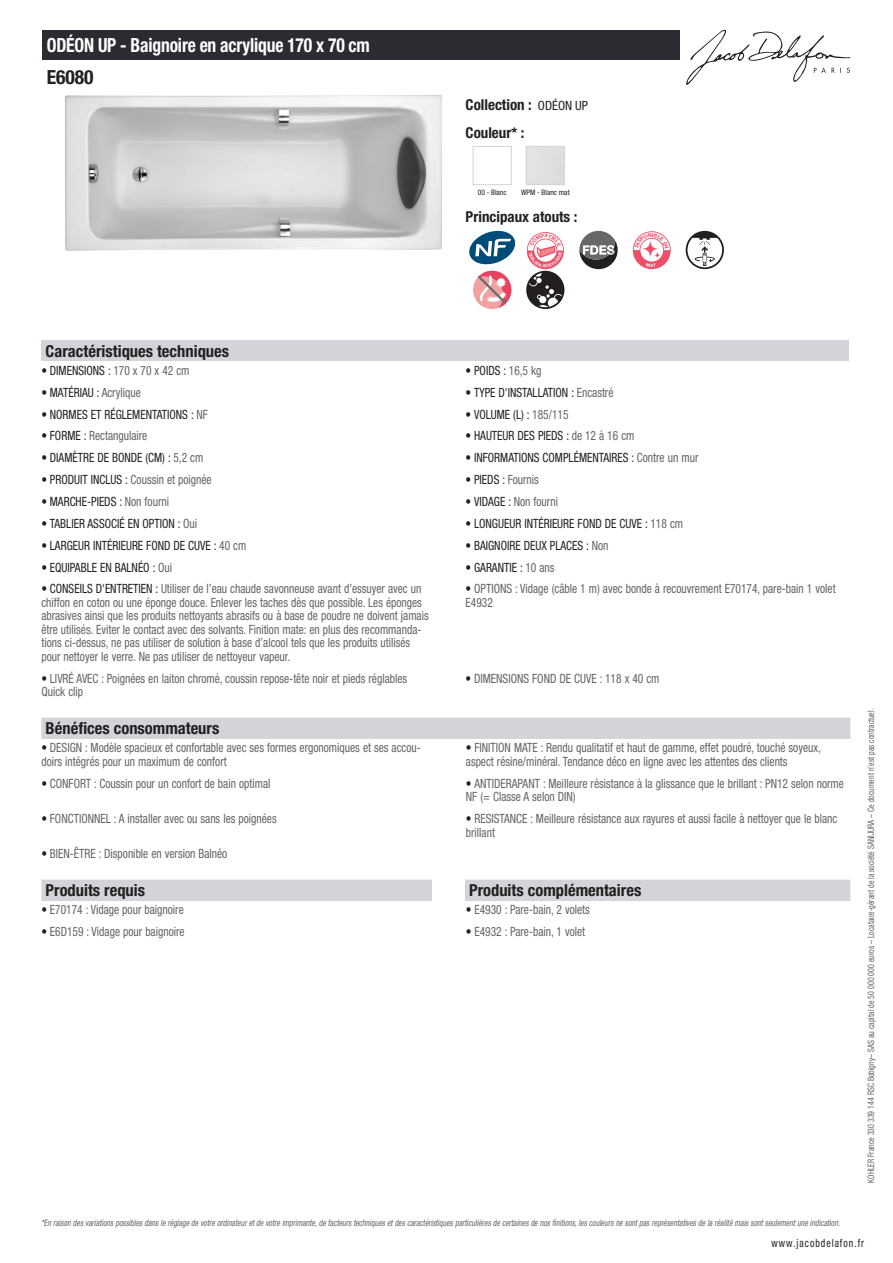
<style>
.page{position:relative;width:893px;height:1263px;background:#fff}
.page>*{position:absolute;margin:0;border:0;box-sizing:border-box;transform-origin:0 0}
.t1{font:700 condensed 19.5px "Helvetica Neue LT Std";letter-spacing:-.01em;color:#fff;scale:.9 1}
.t2{font:700 condensed 19.5px "Helvetica Neue LT Std";color:#231f20}
.t3{font:700 condensed 16.5px "Helvetica Neue LT Std";color:#231f20}
.t4{font:700 condensed 15px/27.8px "Helvetica Neue LT Std";color:#231f20}
.t5{font:condensed 12.75px/13.5px "Helvetica Neue LT Std";color:#626568;scale:.9 1}
.t6{font:condensed 12.75px "Helvetica Neue LT Std";color:#231f20;scale:.9 1}
.t7{font:condensed 11.25px "Helvetica Neue LT Std";letter-spacing:.1em;color:#231f20;scale:.87 1}
.t8{font:italic condensed 9px "Helvetica Neue LT Std";color:#626568;scale:.87 1}
.t9{font:condensed 9px "Helvetica Neue LT Std";color:#626568;scale:.87 1}
.t10{font:condensed 7.5px "Helvetica Neue LT Std";color:#231f20}
.s1{font-weight:400;font-size:12.75px}
.s2{color:#626568}
.s3{color:#231f20}
</style>
<div class="page">
<svg style="left:686px;top:30px;width:164px;height:55px"></svg>
<img style="left:65px;top:95px;width:377px;height:156px">
<div style="left:473px;top:146px;width:39px;height:39px;border:1px solid #d3d4da"></div>
<div style="left:526px;top:146px;width:39px;height:39px;border:1px solid #d3d4da"></div>
<svg style="left:469px;top:231px;width:46px;height:33px"></svg>
<svg style="left:579px;top:231px;width:39px;height:38px"></svg>
<svg style="left:686px;top:231px;width:38px;height:38px"></svg>
<div style="left:473px;top:271px;width:38px;height:38px;background:#f2a1a1;border-radius:50%"></div>
<svg style="left:478px;top:271px;width:33px;height:37px"></svg>
<div style="left:41px;top:340px;width:808px;height:21px;background:#d3d4da"></div>
<div style="left:41px;top:717px;width:809px;height:22px;background:#d3d4da"></div>
<div style="left:41px;top:880px;width:809px;height:21px;background:#d3d4da"></div>
<div style="left:432px;top:880px;width:33px;height:21px;background:#fff"></div>
<div style="left:43px;top:30px;width:637px;height:30px;background:#2a2c32"></div>
<svg style="left:526px;top:232px;width:38px;height:77px"></svg>
<svg style="left:633px;top:231px;width:38px;height:38px"></svg>
<h1 class="t1" style="left:47px;top:33px;width:360px">ODÉON UP - Baignoire en acrylique 170 x 70 cm</h1>
<h1 class="t2" style="left:47px;top:65px;width:48px">E6080</h1>
<p class="t4" style="left:466px;top:90px;width:124px">Collection : <span class="s1">ODÉON UP<br></span>Couleur* :</p>
<p class="t10" style="left:478px;top:188px;width:30px">00 - Blanc</p>
<p class="t10" style="left:521px;top:188px;width:50px">WPM - Blanc mat</p>
<p class="t4" style="left:466px;top:203px;width:113px">Principaux atouts :</p>
<p class="t3" style="left:46px;top:341px;width:185px">Caractéristiques techniques</p>
<p class="t6" style="left:41px;top:363px;width:166px">• DIMENSIONS : <span class="s2">170 x 70 x 42 cm</span></p>
<p class="t6" style="left:466px;top:363px;width:86px">• POIDS : <span class="s2">16,5 kg</span></p>
<p class="t6" style="left:41px;top:385px;width:112px">• MATÉRIAU : <span class="s2">Acrylique</span></p>
<p class="t6" style="left:466px;top:385px;width:166px">• TYPE D'INSTALLATION : <span class="s2">Encastré</span></p>
<p class="t6" style="left:41px;top:407px;width:186px">• NORMES ET RÉGLEMENTATIONS : <span class="s2">NF</span></p>
<p class="t6" style="left:466px;top:407px;width:116px">• VOLUME (L) : <span class="s2">185/115</span></p>
<p class="t5" style="left:41px;top:429px;width:119px"><span class="s3">• FORME :</span> Rectangulaire</p>
<p class="t6" style="left:466px;top:428px;width:189px">• HAUTEUR DES PIEDS : <span class="s2">de 12 à 16 cm</span></p>
<p class="t6" style="left:41px;top:450px;width:182px">• DIAMÈTRE DE BONDE (CM) : <span class="s2">5,2 cm</span></p>
<p class="t6" style="left:466px;top:450px;width:260px">• INFORMATIONS COMPLÉMENTAIRES : <span class="s2">Contre un mur</span></p>
<p class="t5" style="left:41px;top:473px;width:191px"><span class="s3">• PRODUIT INCLUS :</span> Coussin et poignée</p>
<p class="t6" style="left:466px;top:472px;width:83px">• PIEDS : <span class="s2">Fournis</span></p>
<p class="t6" style="left:41px;top:494px;width:143px">• MARCHE-PIEDS : <span class="s2">Non fourni</span></p>
<p class="t5" style="left:466px;top:495px;width:104px"><span class="s3">• VIDAGE :</span> Non fourni</p>
<p class="t6" style="left:41px;top:516px;width:175px">• TABLIER ASSOCIÉ EN OPTION : <span class="s2">Oui</span></p>
<p class="t6" style="left:466px;top:516px;width:243px">• LONGUEUR INTÉRIEURE FOND DE CUVE : <span class="s2">118 cm</span></p>
<p class="t6" style="left:41px;top:538px;width:229px">• LARGEUR INTÉRIEURE FOND DE CUVE : <span class="s2">40 cm</span></p>
<p class="t6" style="left:466px;top:538px;width:160px">• BAIGNOIRE DEUX PLACES : <span class="s2">Non</span></p>
<p class="t6" style="left:41px;top:560px;width:147px">• EQUIPABLE EN BALNÉO : <span class="s2">Oui</span></p>
<p class="t6" style="left:466px;top:560px;width:100px">• GARANTIE : <span class="s2">10 ans</span></p>
<p class="t5" style="left:41px;top:582px;width:432px"><span class="s3">• CONSEILS D'ENTRETIEN :</span> Utiliser de l’eau chaude savonneuse avant d’essuyer avec un chiffon en coton ou une éponge douce. Enlever les taches dès que possible. Les éponges abrasives ainsi que les produits nettoyants abrasifs ou à base de poudre ne doivent jamais être utilisés. Eviter le contact avec des solvants. Finition mate: en plus des recommanda&shy;tions ci-dessus, ne pas utiliser de solution à base d’alcool tels que les produits utilisés pour nettoyer le verre. Ne pas utiliser de nettoyeur vapeur.</p>
<p class="t5" style="left:466px;top:582px;width:413px"><span class="s3">•</span> OPTIONS : Vidage (câble 1 m) avec bonde à recouvrement E70174, pare-bain 1 volet<br>E4932</p>
<p class="t5" style="left:41px;top:671px;width:408px"><span class="s3">•</span> LIVRÉ AVEC : Poignées en laiton chromé, coussin repose-tête noir et pieds réglables<br>Quick clip</p>
<p class="t5" style="left:466px;top:671px;width:217px"><span class="s3">•</span> DIMENSIONS FOND DE CUVE : 118 x 40 cm</p>
<p class="t3" style="left:46px;top:718px;width:175px">Bénéfices consommateurs</p>
<p class="t5" style="left:41px;top:741px;width:423px"><span class="s3">•</span> DESIGN : Modèle spacieux et confortable avec ses formes ergonomiques et ses accou&shy;doirs intégrés pour un maximum de confort</p>
<p class="t5" style="left:466px;top:741px;width:396px"><span class="s3">•</span> FINITION MATE : Rendu qualitatif et haut de gamme, effet poudré, touché soyeux, aspect résine/minéral. Tendance déco en ligne avec les attentes des clients</p>
<p class="t5" style="left:41px;top:776px;width:256px"><span class="s3">•</span> CONFORT : Coussin pour un confort de bain optimal</p>
<p class="t5" style="left:466px;top:776px;width:421px"><span class="s3">•</span> ANTIDERAPANT : Meilleure résistance à la glissance que le brillant : PN12 selon norme<br>NF (= Classe A selon DIN)</p>
<p class="t5" style="left:41px;top:812px;width:263px"><span class="s3">•</span> FONCTIONNEL : A installer avec ou sans les poignées</p>
<p class="t5" style="left:466px;top:812px;width:414px"><span class="s3">•</span> RESISTANCE : Meilleure résistance aux rayures et aussi facile à nettoyer que le blanc brillant</p>
<p class="t5" style="left:41px;top:847px;width:208px"><span class="s3">•</span> BIEN-ÊTRE : Disponible en version Balnéo</p>
<p class="t3" style="left:46px;top:880px;width:101px">Produits requis</p>
<p class="t3" style="left:469px;top:880px;width:174px">Produits complémentaires</p>
<p class="t5" style="left:41px;top:903px;width:160px"><span class="s3">•</span> E70174 : Vidage pour baignoire</p>
<p class="t5" style="left:466px;top:903px;width:139px"><span class="s3">•</span> E4930 : Pare-bain, 2 volets</p>
<p class="t5" style="left:41px;top:925px;width:161px"><span class="s3">•</span> E6D159 : Vidage pour baignoire</p>
<p class="t5" style="left:466px;top:925px;width:134px"><span class="s3">•</span> E4932 : Pare-bain, 1 volet</p>
<p class="t9" style="left:866px;top:1183px;width:547px;rotate:-90deg">KOHLER France 330 339 144 RSC Bobigny– SAS au capital de 50 000 000 euros – Locataire-gérant de la société SANIJURA – Ce document n’est pas contractuel.</p>
<p class="t8" style="left:41px;top:1217px;width:922px">*En raison desvariationspossiblesdansle réglage de votre ordinateuretde votre imprimante,de facteurstechniquesetdescaractéristiquesparticulièresde certainesde nosfinitions,lescouleursne sontpasreprésentativesde la réalité maissontseulementune indication.</p>
<p class="t7" style="left:772px;top:1237px;width:108px">www.jacobdelafon.fr</p>
</div>
